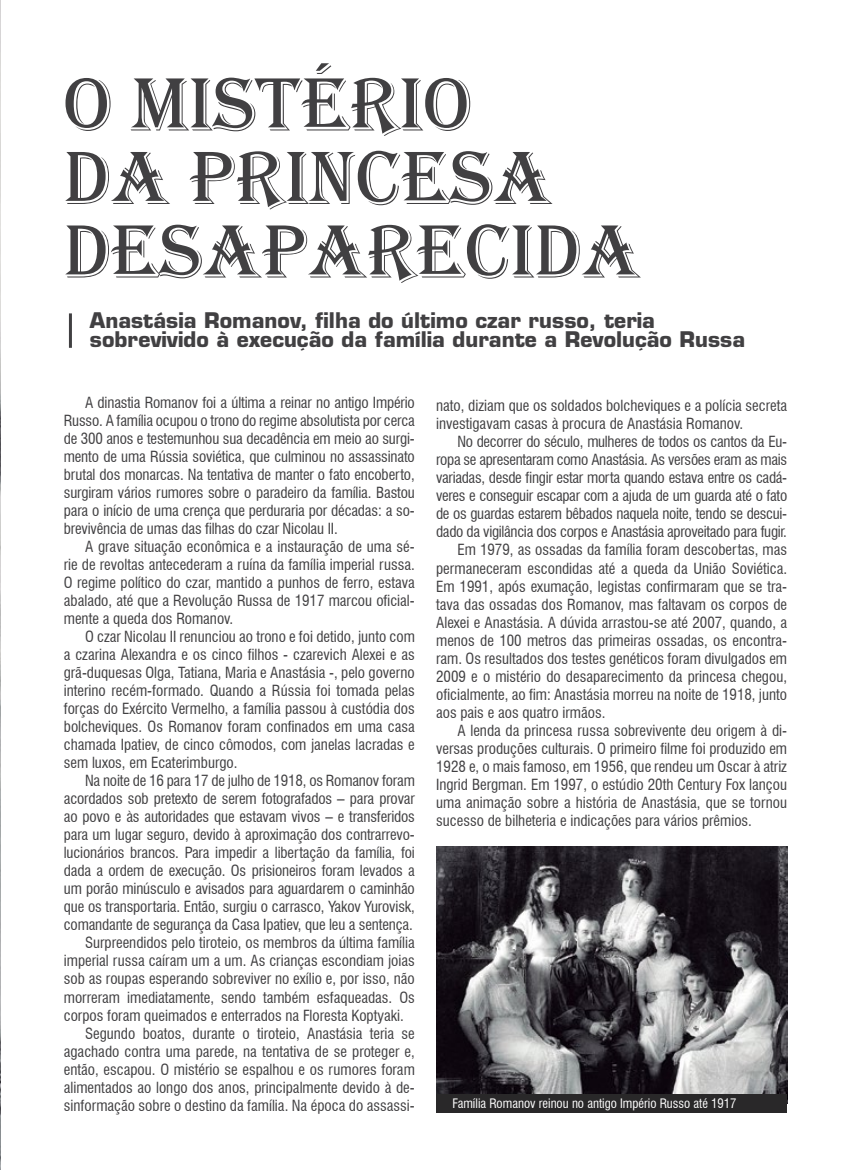
<style>
.page{position:relative;width:851px;height:1170px;background:#fff}
.page>*{position:absolute;margin:0;border:0;box-sizing:border-box;transform-origin:0 0}
.t1{font:78px/73.5px "Algerian";color:#414042}
.t2{font:700 21px/19.5px "Eurostile LT Std";color:#414042}
.t3{font:condensed 15px/18px "Swiss 721 BT";color:#414042;text-align:justify}
.t4{font:condensed 15px "Swiss 721 BT";letter-spacing:-.02em;color:#414042}
.t5{font:condensed 12.75px "Swiss 721 BT";color:#fff}
</style>
<div class="page">
<img style="left:0;top:0;width:1px;height:1169px">
<hr style="left:69px;top:313px;width:3px;height:35px;background:#414042">
<img style="left:436px;top:846px;width:351px;height:257px">
<div style="left:436px;top:1094px;width:350px;height:18px;background:#292829"></div>
<h1 class="t1" style="left:64px;top:69px;width:578px">O MISTÉRIO<br>DA PRINCESA<br>DESAPARECIDA</h1>
<h2 class="t2" style="left:90px;top:310px;width:656px">Anastásia Romanov, filha do último czar russo, teria sobrevivido à execução da família durante a Revolução Russa</h2>
<p class="t3" style="left:64px;top:393px;width:352px;text-indent:21px">A dinastia Romanov foi a última a reinar no antigo Império Russo. A família ocupou o trono do regime absolutista por cerca de 300 anos e testemunhou sua decadência em meio ao surgi&shy;mento de uma Rússia soviética, que culminou no assassinato brutal dos monarcas. Na tentativa de manter o fato encoberto, surgiram vários rumores sobre o paradeiro da família. Bastou para o início de uma crença que perduraria por décadas: a so&shy;brevivência de umas das filhas do czar Nicolau II.</p>
<p class="t3" style="left:64px;top:537px;width:352px;text-indent:21px">A grave situação econômica e a instauração de uma sé&shy;rie de revoltas antecederam a ruína da família imperial russa.<br>O regime político do czar, mantido a punhos de ferro, estava abalado, até que a Revolução Russa de 1917 marcou oficial&shy;mente a queda dos Romanov.</p>
<p class="t3" style="left:64px;top:627px;width:352px;text-indent:21px">O czar Nicolau II renunciou ao trono e foi detido, junto com a czarina Alexandra e os cinco filhos - czarevich Alexei e as grã-duquesas Olga, Tatiana, Maria e Anastásia -, pelo governo interino recém-formado. Quando a Rússia foi tomada pelas forças do Exército Vermelho, a família passou à custódia dos bolcheviques. Os Romanov foram confinados em uma casa chamada Ipatiev, de cinco cômodos, com janelas lacradas e sem luxos, em Ecaterimburgo.</p>
<p class="t3" style="left:85px;top:771px;width:331px">Na noite de 16 para 17 de julho de 1918, os Romanov foram</p>
<p class="t3" style="left:64px;top:789px;width:352px">acordados sob pretexto de serem fotografados – para provar</p>
<p class="t3" style="left:64px;top:807px;width:352px">ao povo e às autoridades que estavam vivos – e transferidos</p>
<p class="t3" style="left:64px;top:825px;width:352px">para um lugar seguro, devido à aproximação dos contrarrevo-</p>
<p class="t3" style="left:64px;top:843px;width:352px">lucionários brancos. Para impedir a libertação da família, foi</p>
<p class="t3" style="left:64px;top:861px;width:352px">dada a ordem de execução. Os prisioneiros foram levados a</p>
<p class="t3" style="left:64px;top:879px;width:352px">um porão minúsculo e avisados para aguardarem o caminhão</p>
<p class="t3" style="left:64px;top:897px;width:352px">que os transportaria. Então, surgiu o carrasco, Yakov Yurovisk,</p>
<p class="t3" style="left:64px;top:915px;width:350px">comandante de segurança da Casa Ipatiev, que leu a sentença.</p>
<p class="t3" style="left:85px;top:933px;width:331px">Surpreendidos pelo tiroteio, os membros da última família</p>
<p class="t3" style="left:64px;top:951px;width:352px">imperial russa caíram um a um. As crianças escondiam joias</p>
<p class="t3" style="left:64px;top:969px;width:352px">sob as roupas esperando sobreviver no exílio e, por isso, não</p>
<p class="t3" style="left:64px;top:987px;width:352px">morreram imediatamente, sendo também esfaqueadas. Os</p>
<p class="t3" style="left:64px;top:1005px;width:341px">corpos foram queimados e enterrados na Floresta Koptyaki.</p>
<p class="t3" style="left:85px;top:1023px;width:331px">Segundo boatos, durante o tiroteio, Anastásia teria se</p>
<p class="t3" style="left:64px;top:1041px;width:352px">agachado contra uma parede, na tentativa de se proteger e,</p>
<p class="t3" style="left:64px;top:1059px;width:352px">então, escapou. O mistério se espalhou e os rumores foram</p>
<p class="t3" style="left:64px;top:1077px;width:352px">alimentados ao longo dos anos, principalmente devido à de-</p>
<p class="t3" style="left:64px;top:1095px;width:352px">sinformação sobre o destino da família. Na época do assassi-</p>
<p class="t3" style="left:436px;top:397px;width:352px">nato, diziam que os soldados bolcheviques e a polícia secreta investigavam casas à procura de Anastásia Romanov.</p>
<p class="t4" style="left:457px;top:433px;width:331px">No decorrer do século, mulheres de todos os cantos da Eu-</p>
<p class="t4" style="left:436px;top:451px;width:352px">ropa se apresentaram como Anastásia. As versões eram as mais</p>
<p class="t4" style="left:436px;top:469px;width:352px">variadas, desde fingir estar morta quando estava entre os cadá-</p>
<p class="t4" style="left:436px;top:487px;width:352px">veres e conseguir escapar com a ajuda de um guarda até o fato</p>
<p class="t4" style="left:436px;top:505px;width:352px">de os guardas estarem bêbados naquela noite, tendo se descui-</p>
<p class="t4" style="left:436px;top:523px;width:352px">dado da vigilância dos corpos e Anastásia aproveitado para fugir.</p>
<p class="t3" style="left:457px;top:541px;width:331px">Em 1979, as ossadas da família foram descobertas, mas</p>
<p class="t3" style="left:436px;top:559px;width:352px">permaneceram escondidas até a queda da União Soviética.</p>
<p class="t3" style="left:436px;top:577px;width:352px">Em 1991, após exumação, legistas confirmaram que se tra-</p>
<p class="t3" style="left:436px;top:595px;width:352px">tava das ossadas dos Romanov, mas faltavam os corpos de</p>
<p class="t3" style="left:436px;top:613px;width:352px">Alexei e Anastásia. A dúvida arrastou-se até 2007, quando, a</p>
<p class="t3" style="left:436px;top:631px;width:352px">menos de 100 metros das primeiras ossadas, os encontra-</p>
<p class="t3" style="left:436px;top:649px;width:352px">ram. Os resultados dos testes genéticos foram divulgados em</p>
<p class="t3" style="left:436px;top:667px;width:352px">2009 e o mistério do desaparecimento da princesa chegou,</p>
<p class="t3" style="left:436px;top:685px;width:352px">oficialmente, ao fim: Anastásia morreu na noite de 1918, junto</p>
<p class="t3" style="left:436px;top:703px;width:171px">aos pais e aos quatro irmãos.</p>
<p class="t3" style="left:457px;top:721px;width:331px">A lenda da princesa russa sobrevivente deu origem à di-</p>
<p class="t3" style="left:436px;top:739px;width:352px">versas produções culturais. O primeiro filme foi produzido em</p>
<p class="t3" style="left:436px;top:757px;width:352px">1928 e, o mais famoso, em 1956, que rendeu um Oscar à atriz</p>
<p class="t3" style="left:436px;top:775px;width:352px">Ingrid Bergman. Em 1997, o estúdio 20th Century Fox lançou</p>
<p class="t3" style="left:436px;top:793px;width:352px">uma animação sobre a história de Anastásia, que se tornou</p>
<p class="t3" style="left:436px;top:811px;width:317px">sucesso de bilheteria e indicações para vários prêmios.</p>
<p class="t5" style="left:452px;top:1095px;width:285px">Família Romanov reinou no antigo Império Russo até 1917</p>
</div>
